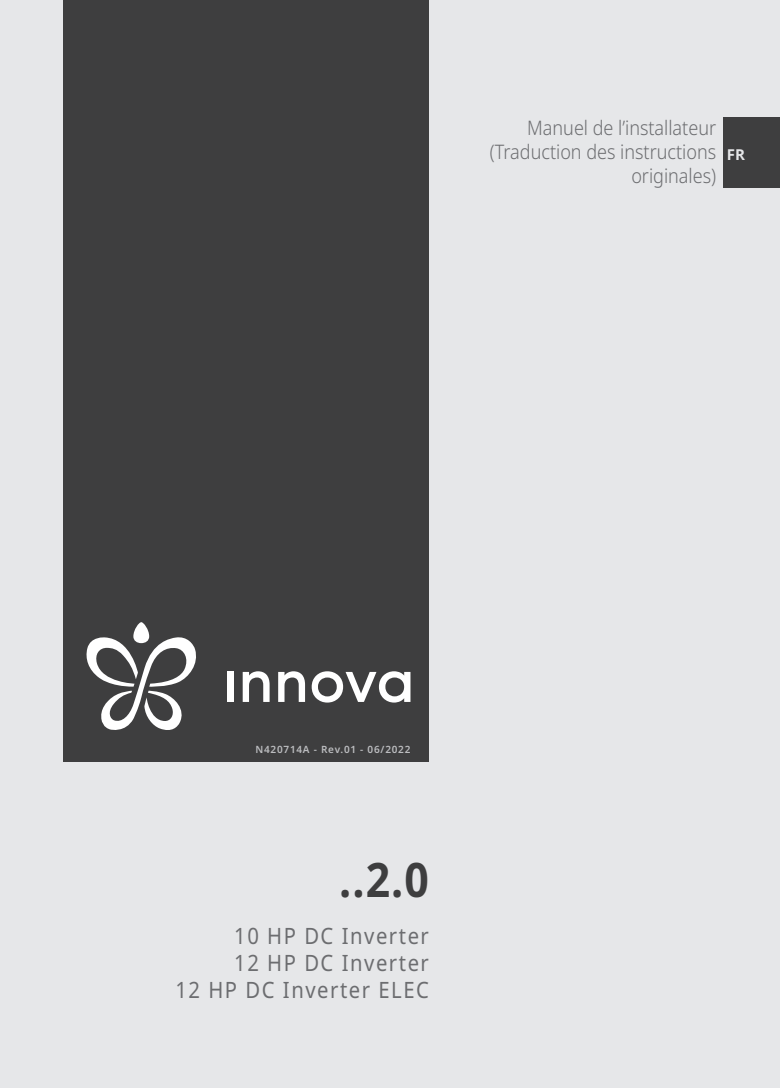
<style>
.page{position:relative;width:780px;height:1088px;background:#e6e7e9}
.page>*{position:absolute;margin:0;border:0;box-sizing:border-box;transform-origin:0 0}
.t1{font:700 47.5px "Noto Sans";color:#3e3e3f;scale:.9 1}
.t2{font:22.5px/27px "Noto Sans";letter-spacing:.075em;color:#6c6d70;text-align:right;scale:.9 1}
.t3{font:300 20px/24px "Noto Sans";color:#6c6d70;text-align:right;scale:.9 1}
.t4{font:700 15px "Noto Sans";color:#e6e7e9}
.t5{font:600 10px "Noto Sans";letter-spacing:.075em;color:#bcbdc0}
</style>
<div class="page">
<div style="left:64px;top:0;width:365px;height:762px;background:#3e3e3f"></div>
<div style="left:227px;top:672px;width:7px;height:30px;background:#fff"></div>
<svg style="left:243px;top:671px;width:26px;height:31px"></svg>
<svg style="left:278px;top:671px;width:27px;height:31px"></svg>
<svg style="left:312px;top:671px;width:98px;height:31px"></svg>
<svg style="left:86px;top:622px;width:110px;height:108px"></svg>
<div style="left:723px;top:117px;width:57px;height:71px;background:#3e3e3f"></div>
<p class="t3" style="left:490px;top:116px;width:253px">Manuel de l’installateur (Traduction des instructions originales)</p>
<p class="t4" style="left:726px;top:144px;width:20px">FR</p>
<p class="t5" style="left:255px;top:742px;width:156px">N420714A - Rev.01 - 06/2022</p>
<h1 class="t1" style="left:339px;top:846px;width:101px">..2.0</h1>
<p class="t2" style="left:175px;top:922px;width:283px">10 HP DC Inverter<br>12 HP DC Inverter<br>12 HP DC Inverter ELEC</p>
</div>
